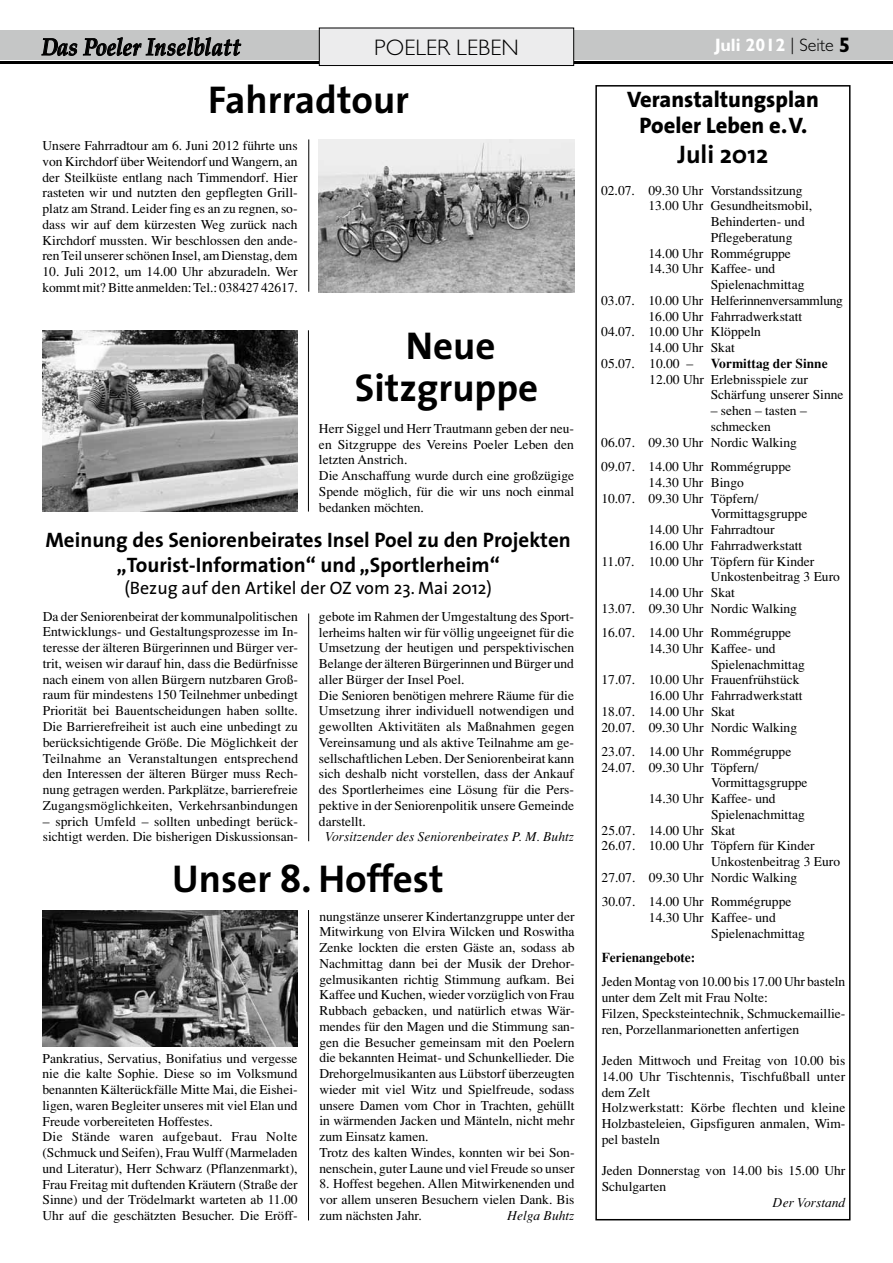
<style>
.page{position:relative;width:893px;height:1263px;background:#fff}
.page>*{position:absolute;margin:0;border:0;box-sizing:border-box;transform-origin:0 0}
.t1{font:700 39px/42px "The Sans";color:#000;text-align:center}
.t2{font:700 25.5px "The Sans";color:#000}
.t3{font:italic 700 24.15px "Palatino";letter-spacing:.005em;color:#000;scale:.87 1}
.t4{font:800 22.5px/25.5px "The Sans";color:#000;text-align:center}
.t5{font:300 22.5px "Gill Sans";color:#000}
.t6{font:700 21px/25.2px "The Sans";color:#000;text-align:center}
.t7{font:18px "The Sans";color:#000}
.t8{font:700 18px "Gill Sans";color:#fff}
.t9{font:13.5px/15.8px "Times";color:#000}
.t10{font:italic 13.5px "Times";color:#000}
.t11{font:13.5px "Times";letter-spacing:-.02em;color:#000}
.t12{font:700 13.5px "Times";color:#000}
.s1{font-weight:300;color:#000}
.s2{font-size:21px;color:#000}
</style>
<div class="page">
<div style="left:0;top:30px;width:893px;height:30px;background:#c5c6c6"></div>
<svg style="left:42px;top:38px;width:35px;height:18px"></svg>
<svg style="left:83px;top:37px;width:158px;height:20px"></svg>
<hr style="left:0;top:61px;width:893px;height:3px;background:#000">
<div style="left:319px;top:28px;width:255px;height:38px;background:#ececed"></div>
<div style="left:319px;top:28px;width:255px;height:38px;border:1px solid #000"></div>
<div style="left:595px;top:85px;width:255px;height:1135px;border:2px solid #000"></div>
<img style="left:43px;top:910px;width:255px;height:136px">
<hr style="left:308px;top:910px;width:1px;height:310px;background:#000">
<img style="left:319px;top:139px;width:255px;height:154px">
<img style="left:43px;top:330px;width:255px;height:181px">
<hr style="left:308px;top:139px;width:1px;height:153px;background:#000">
<hr style="left:308px;top:330px;width:1px;height:181px;background:#000">
<hr style="left:308px;top:613px;width:1px;height:228px;background:#000">
<h3 class="t3" style="left:42px;top:28px;width:230px">Das Poeler Inselblatt</h3>
<h3 class="t5" style="left:374px;top:35px;width:146px">POELER LEBEN</h3>
<h3 class="t8" style="left:715px;top:34px;width:137px">Juli 2012 <span class="s1">| SEITE</span> <span class="s2">5</span></h3>
<h3 class="t4" style="left:627px;top:86px;width:193px">Veranstaltungsplan<br>Poeler Leben e.V.</h3>
<h2 class="t2" style="left:677px;top:133px;width:92px">Juli 2012</h2>
<p class="t9" style="left:601px;top:182px;width:203px">02.07. 09.30 Uhr Vorstandssitzung</p>
<p class="t9" style="left:648px;top:198px;width:165px">13.00 Uhr Gesundheitsmobil,</p>
<p class="t9" style="left:711px;top:214px;width:96px">Behinderten- und</p>
<p class="t9" style="left:711px;top:229px;width:83px">Pflegeberatung</p>
<p class="t9" style="left:648px;top:245px;width:144px">14.00 Uhr Rommégruppe</p>
<p class="t9" style="left:648px;top:261px;width:128px">14.30 Uhr Kaffee- und</p>
<p class="t9" style="left:711px;top:277px;width:95px">Spielenachmittag</p>
<p class="t11" style="left:601px;top:293px;width:243px">03.07. 10.00 Uhr Helferinnenversammlung</p>
<p class="t9" style="left:648px;top:308px;width:155px">16.00 Uhr Fahrradwerkstatt</p>
<p class="t9" style="left:601px;top:324px;width:161px">04.07. 10.00 Uhr Klöppeln</p>
<p class="t9" style="left:648px;top:340px;width:88px">14.00 Uhr Skat</p>
<p class="t9" style="left:601px;top:356px;width:93px">05.07. 10.00 –</p>
<p class="t12" style="left:711px;top:355px;width:119px">Vormittag der Sinne</p>
<p class="t9" style="left:711px;top:371px;width:134px;text-indent:-62px">12.00 Uhr Erlebnisspiele zur<br>Schärfung unserer Sinne</p>
<p class="t9" style="left:711px;top:403px;width:97px">– sehen – tasten –</p>
<p class="t9" style="left:711px;top:419px;width:61px">schmecken</p>
<p class="t9" style="left:601px;top:434px;width:197px">06.07. 09.30 Uhr Nordic Walking</p>
<p class="t9" style="left:601px;top:459px;width:191px">09.07. 14.00 Uhr Rommégruppe</p>
<p class="t9" style="left:649px;top:474px;width:97px">14.30 Uhr Bingo</p>
<p class="t9" style="left:601px;top:490px;width:158px">10.07. 09.30 Uhr Töpfern/</p>
<p class="t9" style="left:711px;top:506px;width:98px">Vormittagsgruppe</p>
<p class="t9" style="left:649px;top:522px;width:127px">14.00 Uhr Fahrradtour</p>
<p class="t9" style="left:649px;top:537px;width:155px">16.00 Uhr Fahrradwerkstatt</p>
<p class="t9" style="left:601px;top:553px;width:214px">11.07. 10.00 Uhr Töpfern für Kinder</p>
<p class="t9" style="left:711px;top:569px;width:130px">Unkostenbeitrag 3 Euro</p>
<p class="t9" style="left:649px;top:585px;width:88px">14.00 Uhr Skat</p>
<p class="t9" style="left:601px;top:600px;width:197px">13.07. 09.30 Uhr Nordic Walking</p>
<p class="t9" style="left:601px;top:625px;width:191px">16.07. 14.00 Uhr Rommégruppe</p>
<p class="t9" style="left:649px;top:640px;width:128px">14.30 Uhr Kaffee- und</p>
<p class="t9" style="left:711px;top:656px;width:95px">Spielenachmittag</p>
<p class="t9" style="left:601px;top:672px;width:199px">17.07. 10.00 Uhr Frauenfrühstück</p>
<p class="t9" style="left:649px;top:688px;width:155px">16.00 Uhr Fahrradwerkstatt</p>
<p class="t9" style="left:601px;top:703px;width:135px">18.07. 14.00 Uhr Skat</p>
<p class="t9" style="left:601px;top:719px;width:197px">20.07. 09.30 Uhr Nordic Walking</p>
<p class="t9" style="left:601px;top:743px;width:191px">23.07. 14.00 Uhr Rommégruppe</p>
<p class="t9" style="left:602px;top:759px;width:158px">24.07. 09.30 Uhr Töpfern/</p>
<p class="t9" style="left:711px;top:775px;width:98px">Vormittagsgruppe</p>
<p class="t9" style="left:649px;top:791px;width:128px">14.30 Uhr Kaffee- und</p>
<p class="t9" style="left:711px;top:806px;width:95px">Spielenachmittag</p>
<p class="t9" style="left:602px;top:822px;width:135px">25.07. 14.00 Uhr Skat</p>
<p class="t9" style="left:602px;top:838px;width:214px">26.07. 10.00 Uhr Töpfern für Kinder</p>
<p class="t9" style="left:711px;top:854px;width:130px">Unkostenbeitrag 3 Euro</p>
<p class="t9" style="left:602px;top:869px;width:197px">27.07. 09.30 Uhr Nordic Walking</p>
<p class="t9" style="left:602px;top:894px;width:191px">30.07. 14.00 Uhr Rommégruppe</p>
<p class="t9" style="left:649px;top:909px;width:128px">14.30 Uhr Kaffee- und</p>
<p class="t9" style="left:711px;top:925px;width:95px">Spielenachmittag</p>
<p class="t12" style="left:602px;top:949px;width:95px">Ferienangebote:</p>
<p class="t9" style="left:602px;top:974px;width:245px">Jeden Montag von 10.00 bis 17.00 Uhr basteln unter dem Zelt mit Frau Nolte:<br>Filzen, Specksteintechnik, Schmuckemaillie&shy;ren, Porzellanmarionetten anfertigen</p>
<p class="t9" style="left:602px;top:1052px;width:245px">Jeden Mittwoch und Freitag von 10.00 bis<br>14.00 Uhr Tischtennis, Tischfußball unter dem Zelt<br>Holzwerkstatt: Körbe flechten und kleine<br>Holzbasteleien, Gipsfiguren anmalen, Wim&shy;pel basteln</p>
<p class="t9" style="left:602px;top:1163px;width:245px">Jeden Donnerstag von 14.00 bis 15.00 Uhr<br>Schulgarten</p>
<p class="t10" style="left:773px;top:1194px;width:74px">Der Vorstand</p>
<h1 class="t1" style="left:208px;top:78px;width:202px">Fahrradtour</h1>
<p class="t9" style="left:43px;top:138px;width:257px;text-align:justify">Unsere Fahrradtour am 6. Juni 2012 führte uns von Kirchdorf über Weitendorf und Wangern, an der Steilküste entlang nach Timmendorf. Hier rasteten wir und nutzten den gepflegten Grill&shy;platz am Strand. Leider fing es an zu regnen, so&shy;dass wir auf dem kürzesten Weg zurück nach Kirchdorf mussten. Wir beschlossen den ande&shy;ren Teil unserer schönen Insel, am Dienstag, dem</p>
<p class="t9" style="left:43px;top:264px;width:257px">10. Juli 2012, um 14.00 Uhr abzuradeln. Wer kommt mit? Bitte anmelden: Tel.: 038427 42617.</p>
<h1 class="t1" style="left:355px;top:323px;width:185px">Neue<br>Sitzgruppe</h1>
<p class="t9" style="left:319px;top:420px;width:257px">Herr Siggel und Herr Trautmann geben der neu&shy;en Sitzgruppe des Vereins Poeler Leben den letzten Anstrich.<br>Die Anschaffung wurde durch eine großzügige Spende möglich, für die wir uns noch einmal bedanken möchten.</p>
<h3 class="t6" style="left:45px;top:527px;width:527px">Meinung des Seniorenbeirates Insel Poel zu den Projekten „Tourist-Information“ und „Sportlerheim“</h3>
<h3 class="t7" style="left:124px;top:573px;width:369px">(Bezug auf den Artikel der OZ vom 23. Mai 2012)</h3>
<p class="t9" style="left:43px;top:608px;width:257px;text-align:justify">Da der Seniorenbeirat der kommunalpolitischen Entwicklungs- und Gestaltungsprozesse im In&shy;teresse der älteren Bürgerinnen und Bürger ver&shy;trit, weisen wir darauf hin, dass die Bedürfnisse nach einem von allen Bürgern nutzbaren Groß&shy;raum für mindestens 150 Teilnehmer unbedingt Priorität bei Bauentscheidungen haben sollte.<br>Die Barrierefreiheit ist auch eine unbedingt zu berücksichtigende Größe. Die Möglichkeit der Teilnahme an Veranstaltungen entsprechend den Interessen der älteren Bürger muss Rech&shy;nung getragen werden. Parkplätze, barrierefreie Zugangsmöglichkeiten, Verkehrsanbindungen</p>
<p class="t9" style="left:43px;top:813px;width:257px">– sprich Umfeld – sollten unbedingt berück&shy;sichtigt werden. Die bisherigen Diskussionsan-</p>
<p class="t9" style="left:319px;top:608px;width:257px">gebote im Rahmen der Umgestaltung des Sport&shy;lerheims halten wir für völlig ungeeignet für die Umsetzung der heutigen und perspektivischen Belange der älteren Bürgerinnen und Bürger und aller Bürger der Insel Poel.<br>Die Senioren benötigen mehrere Räume für die Umsetzung ihrer individuell notwendigen und gewollten Aktivitäten als Maßnahmen gegen Vereinsamung und als aktive Teilnahme am ge&shy;sellschaftlichen Leben. Der Seniorenbeirat kann sich deshalb nicht vorstellen, dass der Ankauf des Sportlerheimes eine Lösung für die Pers&shy;pektive in der Seniorenpolitik unsere Gemeinde darstellt.</p>
<p class="t10" style="left:325px;top:829px;width:250px">Vorsitzender des Seniorenbeirates P. M. Buhtz</p>
<h1 class="t1" style="left:172px;top:857px;width:273px">Unser 8. Hoffest</h1>
<p class="t9" style="left:319px;top:908px;width:257px">nungstänze unserer Kindertanzgruppe unter der Mitwirkung von Elvira Wilcken und Roswitha Zenke lockten die ersten Gäste an, sodass ab Nachmittag dann bei der Musik der Drehor&shy;gelmusikanten richtig Stimmung aufkam. Bei Kaffee und Kuchen, wieder vorzüglich von Frau Rubbach gebacken, und natürlich etwas Wär&shy;mendes für den Magen und die Stimmung san&shy;gen die Besucher gemeinsam mit den Poelern die bekannten Heimat- und Schunkellieder. Die Drehorgelmusikanten aus Lübstorf überzeugten wieder mit viel Witz und Spielfreude, sodass unsere Damen vom Chor in Trachten, gehüllt in wärmenden Jacken und Mänteln, nicht mehr zum Einsatz kamen.<br>Trotz des kalten Windes, konnten wir bei Son&shy;nenschein, guter Laune und viel Freude so unser</p>
<p class="t9" style="left:319px;top:1176px;width:257px;text-align:justify">8. Hoffest begehen. Allen Mitwirkenenden und vor allem unseren Besuchern vielen Dank. Bis zum nächsten Jahr.</p>
<p class="t9" style="left:43px;top:1050px;width:257px">Pankratius, Servatius, Bonifatius und vergesse nie die kalte Sophie. Diese so im Volksmund benannten Kälterückfälle Mitte Mai, die Eishei&shy;ligen, waren Begleiter unseres mit viel Elan und Freude vorbereiteten Hoffestes.<br>Die Stände waren aufgebaut. Frau Nolte (Schmuck und Seifen), Frau Wulff (Marmeladen und Literatur), Herr Schwarz (Pflanzenmarkt), Frau Freitag mit duftenden Kräutern (Straße der Sinne) und der Trödelmarkt warteten ab 11.00<br>Uhr auf die geschätzten Besucher. Die Eröff-</p>
<p class="t10" style="left:507px;top:1207px;width:69px">Helga Buhtz</p>
</div>
